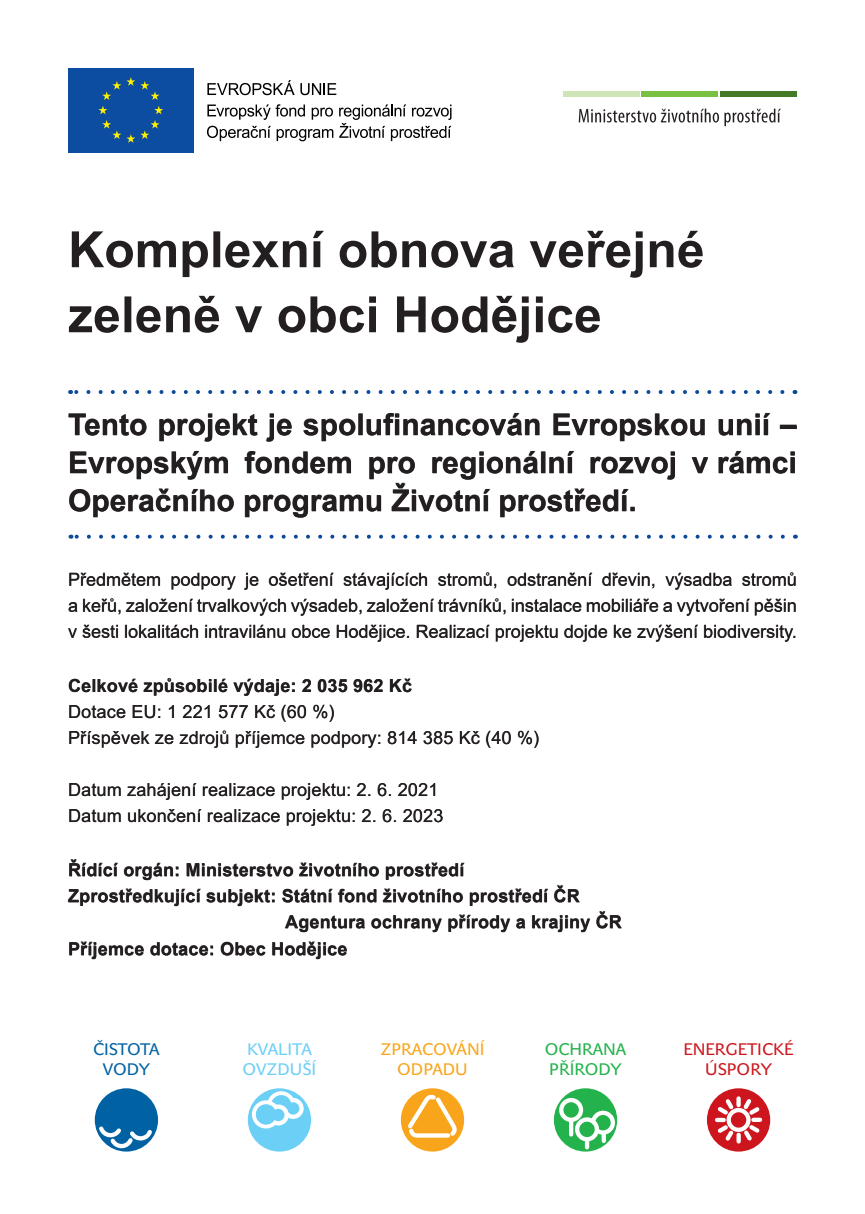
<style>
.page{position:relative;width:865px;height:1214px;background:#fff}
.page>*{position:absolute;margin:0;border:0;box-sizing:border-box;transform-origin:0 0}
.Spolufinancování{font:700 30px/38px "Arial";color:#231f20;text-align:justify}
.Cíl_projektu{font:18px/26px "Arial";color:#231f20;text-align:justify}
.Ostatní_náklady{font:18px/26px "Arial";letter-spacing:.01em;color:#231f20}
.Subjekty{font:700 18px/26px "Arial";letter-spacing:.01em;color:#231f20}
.Subjekt_1__řádek{font:700 18px "Arial";letter-spacing:.01em;color:#231f20}
.Celkové_náklady{font:700 18px "Arial";letter-spacing:.01em;color:#231f20}
.t1{font:16.5px/19.8px "John Sans Text Pro";color:#cd151d;text-align:center}
.t2{font:16.5px/19.8px "John Sans Text Pro";color:#f9a51b;text-align:center}
.t3{font:16.5px "John Sans Text Pro";color:#6bcff6}
.t4{font:16.5px "John Sans Text Pro";color:#23b24b}
.t5{font:16.5px/19.8px "John Sans Text Pro";letter-spacing:-.025em;color:#0062a3;text-align:center}
</style>
<div class="page">
<svg style="left:207px;top:80px;width:129px;height:15px"></svg>
<svg style="left:207px;top:104px;width:98px;height:16px"></svg>
<svg style="left:312px;top:108px;width:21px;height:12px"></svg>
<svg style="left:207px;top:126px;width:64px;height:15px"></svg>
<svg style="left:277px;top:129px;width:56px;height:12px"></svg>
<svg style="left:339px;top:104px;width:112px;height:37px"></svg>
<div style="left:68px;top:68px;width:126px;height:85px;background:#0d4da1"></div>
<svg style="left:98px;top:106px;width:9px;height:8px"></svg>
<svg style="left:154px;top:106px;width:9px;height:8px"></svg>
<svg style="left:102px;top:77px;width:57px;height:23px"></svg>
<svg style="left:102px;top:120px;width:57px;height:23px"></svg>
<div style="left:563px;top:91px;width:76px;height:6px;background:#cee5b8"></div>
<div style="left:641px;top:91px;width:77px;height:6px;background:#79c142"></div>
<div style="left:720px;top:91px;width:76px;height:6px;background:#447a26"></div>
<svg style="left:578px;top:109px;width:203px;height:17px"></svg>
<svg style="left:69px;top:296px;width:531px;height:47px"></svg>
<svg style="left:72px;top:231px;width:630px;height:47px"></svg>
<svg style="left:69px;top:942px;width:278px;height:17px"></svg>
<svg style="left:285px;top:912px;width:336px;height:20px"></svg>
<svg style="left:68px;top:886px;width:511px;height:20px"></svg>
<svg style="left:69px;top:860px;width:395px;height:20px"></svg>
<svg style="left:69px;top:809px;width:373px;height:16px"></svg>
<svg style="left:69px;top:783px;width:366px;height:16px"></svg>
<svg style="left:69px;top:730px;width:469px;height:17px"></svg>
<svg style="left:69px;top:704px;width:265px;height:17px"></svg>
<svg style="left:69px;top:678px;width:342px;height:17px"></svg>
<svg style="left:68px;top:624px;width:727px;height:17px"></svg>
<svg style="left:69px;top:598px;width:726px;height:17px"></svg>
<svg style="left:69px;top:572px;width:726px;height:17px"></svg>
<svg style="left:69px;top:451px;width:725px;height:66px"></svg>
<svg style="left:69px;top:413px;width:727px;height:28px"></svg>
<svg style="left:70px;top:390px;width:712px;height:4px"></svg>
<svg style="left:70px;top:534px;width:712px;height:4px"></svg>
<div style="left:95px;top:1088px;width:63px;height:63px;background:#0062a3;border-radius:50%"></div>
<svg style="left:96px;top:1126px;width:59px;height:24px"></svg>
<div style="left:248px;top:1088px;width:63px;height:63px;background:#6bcff6;border-radius:50%"></div>
<svg style="left:250px;top:1090px;width:54px;height:39px"></svg>
<div style="left:270px;top:1106px;width:17px;height:17px;background:#6bcff6;border-radius:50%"></div>
<div style="left:268px;top:1104px;width:21px;height:21px;border:4px solid #fff;border-radius:50%"></div>
<div style="left:256px;top:1104px;width:20px;height:20px;background:#6bcff6;border-radius:50%"></div>
<div style="left:401px;top:1088px;width:63px;height:63px;background:#f9a51b;border-radius:50%"></div>
<svg style="left:404px;top:1093px;width:51px;height:46px"></svg>
<div style="left:554px;top:1088px;width:63px;height:63px;background:#23b24b;border-radius:50%"></div>
<div style="left:559px;top:1097px;width:24px;height:24px;border:4px solid #fff;border-radius:50%"></div>
<hr style="left:569px;top:1120px;width:4px;height:14px;background:#fff">
<svg style="left:585px;top:1141px;width:4px;height:6px"></svg>
<svg style="left:601px;top:1134px;width:5px;height:6px"></svg>
<div style="left:591px;top:1110px;width:24px;height:24px;border:4px solid #fff;border-radius:50%"></div>
<svg style="left:577px;top:1119px;width:20px;height:20px"></svg>
<div style="left:575px;top:1117px;width:24px;height:24px;border:4px solid #fff;border-radius:50%"></div>
<div style="left:707px;top:1088px;width:63px;height:63px;background:#cd151d;border-radius:50%"></div>
<svg style="left:714px;top:1095px;width:49px;height:49px"></svg>
<p class="Spolufinancování" style="left:68px;top:406px;width:730px">Tento projekt je spolufinancován Evropskou unií – Evropským fondem pro regionální rozvoj v rámci Operačního programu Životní prostředí.</p>
<p class="Cíl_projektu" style="left:68px;top:566px;width:730px">Předmětem podpory je ošetření stávajících stromů, odstranění dřevin, výsadba stromů a keřů, založení trvalkových výsadeb, založení trávníků, instalace mobiliáře a vytvoření pěšin v šesti lokalitách intravilánu obce Hodějice. Realizací projektu dojde ke zvýšení biodiversity.</p>
<p class="Celkové_náklady" style="left:68px;top:673px;width:345px">Celkové způsobilé výdaje: 2 035 962 Kč</p>
<p class="Ostatní_náklady" style="left:68px;top:698px;width:268px">Dotace EU: 1 221 577 Kč (60 %)</p>
<p class="Ostatní_náklady" style="left:68px;top:724px;width:472px">Příspěvek ze zdrojů příjemce podpory: 814 385 Kč (40 %)</p>
<p class="Ostatní_náklady" style="left:68px;top:776px;width:377px">Datum zahájení realizace projektu: 2. 6. 2021<br>Datum ukončení realizace projektu: 2. 6. 2023</p>
<p class="Subjekt_1__řádek" style="left:68px;top:857px;width:398px">Řídící orgán: Ministerstvo životního prostředí</p>
<p class="Subjekty" style="left:285px;top:883px;width:338px;text-indent:-217px">Zprostředkující subjekt: Státní fond životního prostředí ČR<br>Agentura ochrany přírody a krajiny ČR</p>
<p class="Subjekty" style="left:68px;top:936px;width:281px">Příjemce dotace: Obec Hodějice</p>
<p class="t5" style="left:93px;top:1039px;width:68px">ČISTOTA<br>VODY</p>
<p class="t3" style="left:247px;top:1040px;width:66px">KVALITA</p>
<p class="t3" style="left:242px;top:1059px;width:75px">OVZDUŠÍ</p>
<p class="t2" style="left:380px;top:1039px;width:105px">ZPRACOVÁNÍ<br>ODPADU</p>
<p class="t4" style="left:544px;top:1040px;width:83px">OCHRANA</p>
<p class="t4" style="left:549px;top:1059px;width:74px">PŘÍRODY</p>
<p class="t1" style="left:683px;top:1039px;width:112px">ENERGETICKÉ<br>ÚSPORY</p>
</div>
